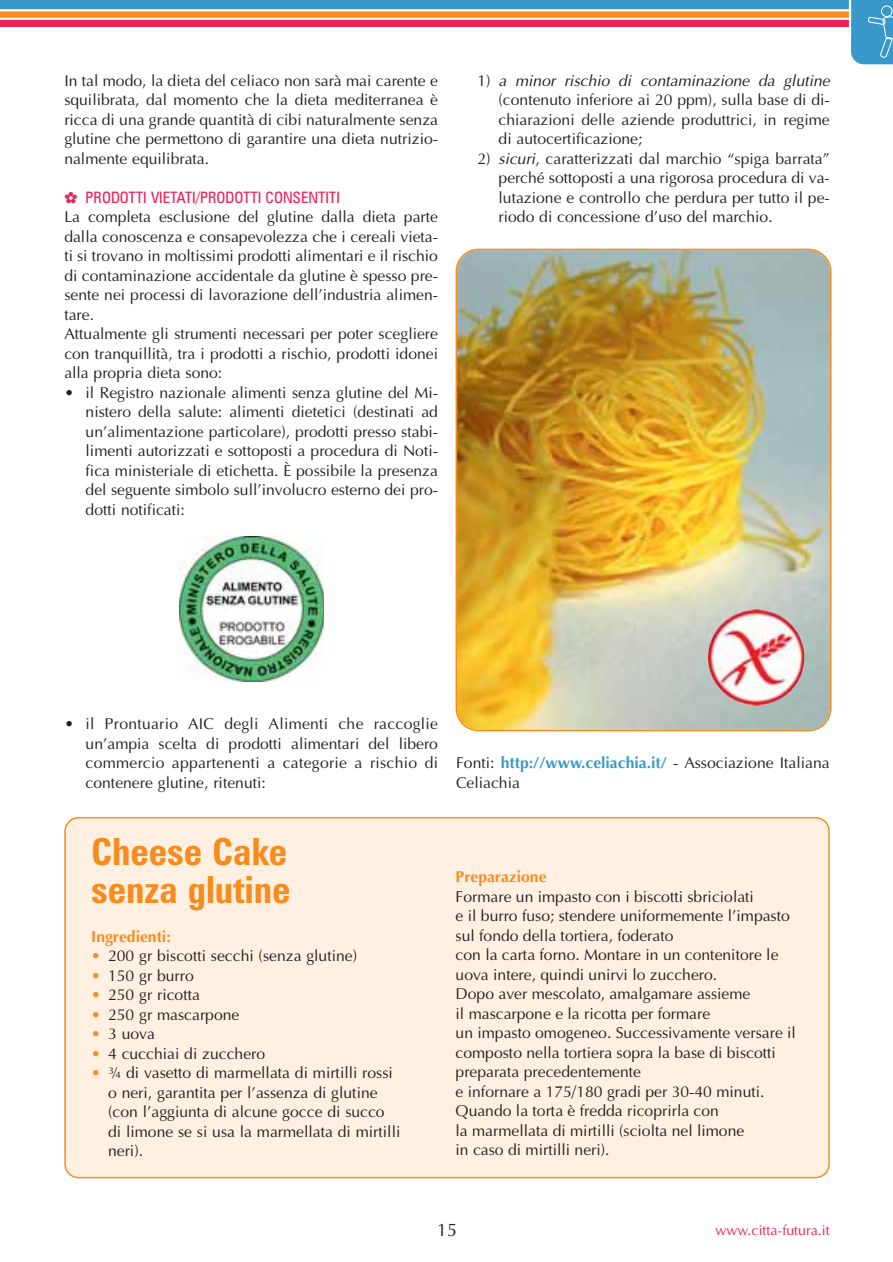
<style>
.page{position:relative;width:893px;height:1262px;background:#fff}
.page>*{position:absolute;margin:0;border:0;box-sizing:border-box;transform-origin:0 0}
.t1{font:700 condensed 37.5px/37.5px "Zurich BT";color:#f68b1e}
.t2{font:18px "Optima";color:#231f20}
.t3{font:15.75px/19.5px "Optima";color:#231f20;text-align:justify}
.t4{font:condensed 15.75px "Zurich BT";color:#ee2059}
.t5{font:15.75px "Optima Bold TT";color:#f68b1e}
.t6{font:14.25px "Optima";color:#ee2059}
.s1{font-style:italic}
.s2{font-family:"Optima Bold TT";color:#3898ca}
.s3{color:#f68b1e}
</style>
<div class="page">
<div style="left:0;top:0;width:893px;height:27px;background:#3898ca"></div>
<svg style="left:0;top:11px;width:849px;height:7px;background:#f69736"></svg>
<div style="left:0;top:19px;width:893px;height:8px;background:#ee2059"></div>
<hr style="left:0;top:18px;width:893px;height:2px;background:#fff">
<hr style="left:0;top:9px;width:893px;height:2px;background:#fff">
<hr style="left:849px;top:0;width:2px;height:37px;background:#fff">
<svg style="left:851px;top:0;width:42px;height:64px"></svg>
<div style="left:64px;top:817px;width:766px;height:361px;background:#fff0e1"></div>
<img style="left:179px;top:537px;width:145px;height:144px">
<img style="left:456px;top:249px;width:375px;height:482px">
<img style="left:708px;top:609px;width:96px;height:97px;border-radius:50%">
<p class="t3" style="left:64px;top:72px;width:375px">In tal modo, la dieta del celiaco non sarà mai carente e squilibrata, dal momento che la dieta mediterranea è ricca di una grande quantità di cibi naturalmente senza glutine che permettono di garantire una dieta nutrizio&shy;nalmente equilibrata.</p>
<p class="t4" style="left:64px;top:191px;width:277px">✿ PRODOTTI VIETATI/PRODOTTI CONSENTITI</p>
<p class="t3" style="left:64px;top:208px;width:375px;text-align:left">La completa esclusione del glutine dalla dieta parte dalla conoscenza e consapevolezza che i cereali vieta&shy;ti si trovano in moltissimi prodotti alimentari e il rischio di contaminazione accidentale da glutine è spesso pre&shy;sente nei processi di lavorazione dell’industria alimen&shy;tare.<br>Attualmente gli strumenti necessari per poter scegliere con tranquillità, tra i prodotti a rischio, prodotti idonei alla propria dieta sono:</p>
<p class="t3" style="left:86px;top:384px;width:354px;text-indent:-21px">• il Registro nazionale alimenti senza glutine del Mi&shy;nistero della salute: alimenti dietetici (destinati ad un’alimentazione particolare), prodotti presso stabi&shy;limenti autorizzati e sottoposti a procedura di Noti&shy;fica ministeriale di etichetta. È possibile la presenza del seguente simbolo sull’involucro esterno dei pro&shy;dotti notificati:</p>
<p class="t3" style="left:499px;top:72px;width:333px;text-indent:-21px">1) <span class="s1">a minor rischio di contaminazione da glutine </span>(contenuto inferiore ai 20 ppm), sulla base di di&shy;chiarazioni delle aziende produttrici, in regime di autocertificazione;</p>
<p class="t3" style="left:499px;top:150px;width:333px;text-indent:-21px">2) <span class="s1">sicuri</span>, caratterizzati dal marchio “spiga barrata” perché sottoposti a una rigorosa procedura di va&shy;lutazione e controllo che perdura per tutto il pe&shy;riodo di concessione d’uso del marchio.</p>
<p class="t3" style="left:86px;top:715px;width:354px;text-indent:-21px">• il Prontuario AIC degli Alimenti che raccoglie un’ampia scelta di prodotti alimentari del libero commercio appartenenti a categorie a rischio di contenere glutine, ritenuti:</p>
<p class="t3" style="left:456px;top:754px;width:375px">Fonti: <span class="s2">http://www.celiachia.it/</span> - Associazione Italiana<br>Celiachia</p>
<h1 class="t1" style="left:91px;top:838px;width:201px">Cheese Cake senza glutine</h1>
<p class="t5" style="left:91px;top:930px;width:81px">Ingredienti:</p>
<p class="t3" style="left:91px;top:948px;width:267px"><span class="s3">•</span> 200 gr biscotti secchi (senza glutine)</p>
<p class="t3" style="left:91px;top:967px;width:104px"><span class="s3">•</span> 150 gr burro</p>
<p class="t3" style="left:91px;top:987px;width:110px"><span class="s3">•</span> 250 gr ricotta</p>
<p class="t3" style="left:91px;top:1006px;width:150px"><span class="s3">•</span> 250 gr mascarpone</p>
<p class="t3" style="left:91px;top:1026px;width:65px"><span class="s3">•</span> 3 uova</p>
<p class="t3" style="left:91px;top:1045px;width:176px"><span class="s3">•</span> 4 cucchiai di zucchero</p>
<p class="t3" style="left:108px;top:1065px;width:294px;text-align:left;text-indent:-17px"><span class="s3">•</span> ¾ di vasetto di marmellata di mirtilli rossi o neri, garantita per l’assenza di glutine (con l’aggiunta di alcune gocce di succo di limone se si usa la marmellata di mirtilli neri).</p>
<p class="t5" style="left:456px;top:870px;width:93px">Preparazione</p>
<p class="t3" style="left:456px;top:888px;width:342px;text-align:left">Formare un impasto con i biscotti sbriciolati<br>e il burro fuso; stendere uniformemente l’impasto sul fondo della tortiera, foderato<br>con la carta forno. Montare in un contenitore le uova intere, quindi unirvi lo zucchero.<br>Dopo aver mescolato, amalgamare assieme<br>il mascarpone e la ricotta per formare<br>un impasto omogeneo. Successivamente versare il composto nella tortiera sopra la base di biscotti preparata precedentemente<br>e infornare a 175/180 gradi per 30-40 minuti.<br>Quando la torta è fredda ricoprirla con<br>la marmellata di mirtilli (sciolta nel limone<br>in caso di mirtilli neri).</p>
<p class="t2" style="left:437px;top:1223px;width:22px">15</p>
<p class="t6" style="left:715px;top:1224px;width:116px">www.citta-futura.it</p>
</div>
